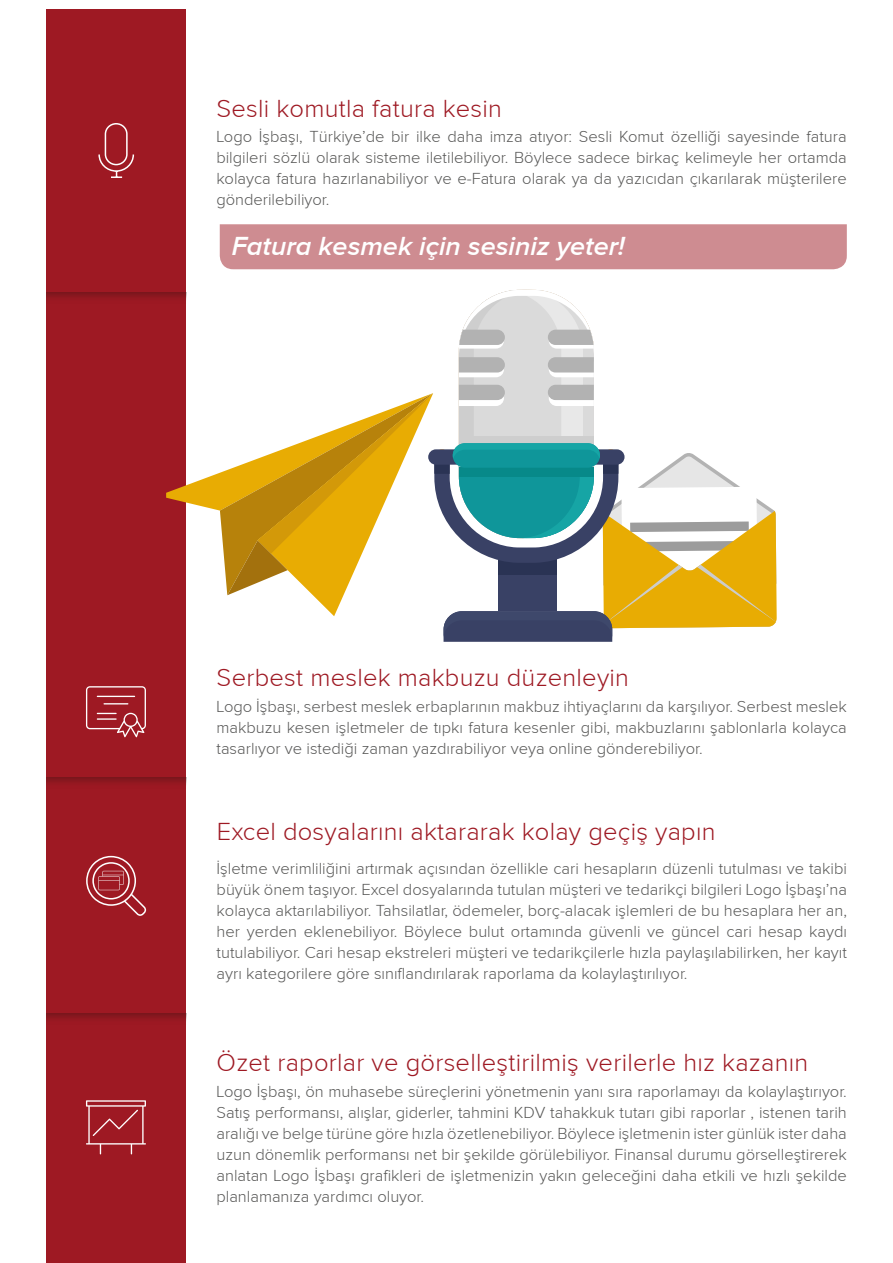
<style>
.page{position:relative;width:893px;height:1263px;background:#fff}
.page>*{position:absolute;margin:0;border:0;box-sizing:border-box;transform-origin:0 0}
.t1{font:italic 600 27px "Proxima Nova";color:#fff}
.t2{font:300 25.5px "Proxima Nova";letter-spacing:.01em;color:#9e1923}
.t3{font:300 16.5px/21px "Proxima Nova";color:#575756;text-align:justify}
</style>
<div class="page">
<div style="left:46px;top:9px;width:140px;height:1254px;background:#9e1923"></div>
<div style="left:220px;top:224px;width:627px;height:45px;background:#ce8c91"></div>
<svg style="left:86px;top:1100px;width:60px;height:54px"></svg>
<svg style="left:86px;top:856px;width:60px;height:60px"></svg>
<svg style="left:86px;top:686px;width:60px;height:51px"></svg>
<hr style="left:97px;top:696px;width:38px;height:1px;background:#fff">
<svg style="left:98px;top:123px;width:37px;height:55px"></svg>
<svg style="left:166px;top:290px;width:611px;height:352px"></svg>
<h2 class="t2" style="left:216px;top:94px;width:287px">Sesli komutla fatura kesin</h2>
<p class="t3" style="left:216px;top:126px;width:632px">Logo İşbaşı, Türkiye’de bir ilke daha imza atıyor: Sesli Komut özelliği sayesinde fatura bilgileri sözlü olarak sisteme iletilebiliyor. Böylece sadece birkaç kelimeyle her ortamda kolayca fatura hazırlanabiliyor ve e-Fatura olarak ya da yazıcıdan çıkarılarak müşterilere gönderilebiliyor.</p>
<h1 class="t1" style="left:232px;top:231px;width:395px">Fatura kesmek için sesiniz yeter!</h1>
<h2 class="t2" style="left:217px;top:664px;width:414px">Serbest meslek makbuzu düzenleyin</h2>
<p class="t3" style="left:216px;top:696px;width:632px">Logo İşbaşı, serbest meslek erbaplarının makbuz ihtiyaçlarını da karşılıyor. Serbest meslek makbuzu kesen işletmeler de tıpkı fatura kesenler gibi, makbuzlarını şablonlarla kolayca tasarlıyor ve istediği zaman yazdırabiliyor veya online gönderebiliyor.</p>
<h2 class="t2" style="left:217px;top:818px;width:500px">Excel dosyalarını aktararak kolay geçiş yapın</h2>
<p class="t3" style="left:217px;top:858px;width:632px">İşletme verimliliğini artırmak açısından özellikle cari hesapların düzenli tutulması ve takibi büyük önem taşıyor. Excel dosyalarında tutulan müşteri ve tedarikçi bilgileri Logo İşbaşı’na kolayca aktarılabiliyor. Tahsilatlar, ödemeler, borç-alacak işlemleri de bu hesaplara her an, her yerden eklenebiliyor. Böylece bulut ortamında güvenli ve güncel cari hesap kaydı tutulabiliyor. Cari hesap ekstreleri müşteri ve tedarikçilerle hızla paylaşılabilirken, her kayıt ayrı kategorilere göre sınıflandırılarak raporlama da kolaylaştırılıyor.</p>
<h2 class="t2" style="left:217px;top:1048px;width:593px">Özet raporlar ve görselleştirilmiş verilerle hız kazanın</h2>
<p class="t3" style="left:216px;top:1080px;width:632px">Logo İşbaşı, ön muhasebe süreçlerini yönetmenin yanı sıra raporlamayı da kolaylaştırıyor.<br>Satış performansı, alışlar, giderler, tahmini KDV tahakkuk tutarı gibi raporlar , istenen tarih aralığı ve belge türüne göre hızla özetlenebiliyor. Böylece işletmenin ister günlük ister daha uzun dönemlik performansı net bir şekilde görülebiliyor. Finansal durumu görselleştirerek anlatan Logo İşbaşı grafikleri de işletmenizin yakın geleceğini daha etkili ve hızlı şekilde planlamanıza yardımcı oluyor.</p>
</div>
